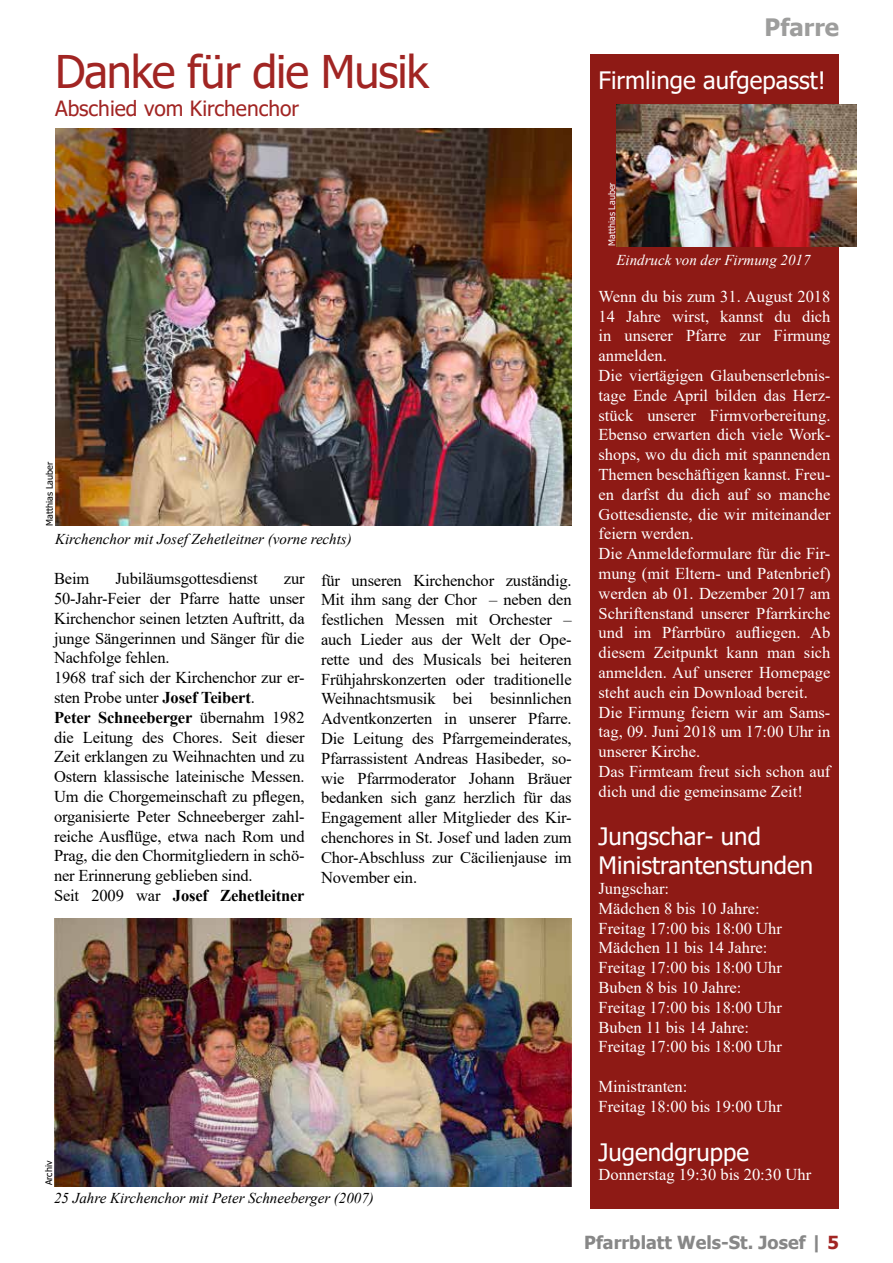
<style>
.page{position:relative;width:893px;height:1263px;background:#fff}
.page>*{position:absolute;margin:0;border:0;box-sizing:border-box;transform-origin:0 0}
.t1{font:45px "Tahoma";letter-spacing:-.025em;color:#a12523}
.t2{font:24px/28.8px "Tahoma";color:#fff}
.t3{font:700 24px "Tahoma";color:#9d9d9c}
.t4{font:21px "Tahoma";color:#a12523}
.t5{font:700 18px "Tahoma";color:#878787}
.t6{font:16.5px/19.8px "Times New Roman";letter-spacing:-.01em;color:#000}
.t7{font:16.5px/19.8px "Times New Roman";color:#fff}
.t8{font:italic 15px "Times New Roman";color:#000}
.t9{font:italic 15px "Times New Roman";color:#fff}
.t10{font:9px "Tahoma";color:#000}
.t11{font:9px "Tahoma";color:#fff}
.s1{font-weight:700}
.s2{color:#a12523}
</style>
<div class="page">
<div style="left:590px;top:54px;width:249px;height:1155px;background:#8e1a15"></div>
<img style="left:617px;top:104px;width:240px;height:143px">
<img style="left:55px;top:128px;width:517px;height:397px">
<img style="left:54px;top:918px;width:518px;height:268px">
<h1 class="t1" style="left:55px;top:42px;width:375px">Danke für die Musik</h1>
<p class="t4" style="left:55px;top:94px;width:246px">Abschied vom Kirchenchor</p>
<h2 class="t3" style="left:765px;top:11px;width:76px">Pfarre</h2>
<h2 class="t2" style="left:598px;top:68px;width:229px">Firmlinge aufgepasst!</h2>
<p class="t10" style="left:43px;top:526px;width:65px;rotate:-90deg">Matthias Lauber</p>
<p class="t8" style="left:55px;top:529px;width:298px">Kirchenchor mit Josef Zehetleitner (vorne rechts)</p>
<p class="t6" style="left:321px;top:570px;width:252px;text-align:justify">für unseren Kirchenchor zuständig.<br>Mit ihm sang der Chor – neben den festlichen Messen mit Orchester – auch Lieder aus der Welt der Ope&shy;rette und des Musicals bei heiteren Frühjahrskonzerten oder traditionelle Weihnachtsmusik bei besinnlichen Adventkonzerten in unserer Pfarre.<br>Die Leitung des Pfarrgemeinderates, Pfarrassistent Andreas Hasibeder, so&shy;wie Pfarrmoderator Johann Bräuer bedanken sich ganz herzlich für das Engagement aller Mitglieder des Kir&shy;chenchores in St. Josef und laden zum Chor-Abschluss zur Cäcilienjause im November ein.</p>
<p class="t6" style="left:54px;top:568px;width:37px">Beim</p>
<p class="t6" style="left:115px;top:568px;width:144px">Jubiläumsgottesdienst</p>
<p class="t6" style="left:54px;top:568px;width:252px;text-indent:230px">zur 50-Jahr-Feier der Pfarre hatte unser Kirchenchor seinen letzten Auftritt, da junge Sängerinnen und Sänger für die Nachfolge fehlen.<br>1968 traf sich der Kirchenchor zur er&shy;sten Probe unter <span class="s1">Josef Teibert</span>.<br><span class="s1">Peter Schneeberger</span> übernahm 1982 die Leitung des Chores. Seit dieser Zeit erklangen zu Weihnachten und zu Ostern klassische lateinische Messen.<br>Um die Chorgemeinschaft zu pflegen, organisierte Peter Schneeberger zahl&shy;reiche Ausflüge, etwa nach Rom und Prag, die den Chormitgliedern in schö&shy;ner Erinnerung geblieben sind.<br>Seit 2009 war <span class="s1">Josef Zehetleitner</span></p>
<p class="t10" style="left:43px;top:1185px;width:26px;rotate:-90deg">Archiv</p>
<p class="t8" style="left:54px;top:1188px;width:321px">25 Jahre Kirchenchor mit Peter Schneeberger (2007)</p>
<p class="t11" style="left:606px;top:246px;width:65px;rotate:-90deg">Matthias Lauber</p>
<p class="t9" style="left:616px;top:250px;width:196px">Eindruck von der Firmung 2017</p>
<p class="t7" style="left:598px;top:286px;width:233px">Wenn du bis zum 31. August 2018<br>14 Jahre wirst, kannst du dich in unserer Pfarre zur Firmung anmelden.<br>Die viertägigen Glaubenserlebnis&shy;tage Ende April bilden das Herz&shy;stück unserer Firmvorbereitung.<br>Ebenso erwarten dich viele Work&shy;shops, wo du dich mit spannenden<br>Themen beschäftigen kannst. Freu&shy;en darfst du dich auf so manche<br>Gottesdienste, die wir miteinander feiern werden.<br>Die Anmeldeformulare für die Fir&shy;mung (mit Eltern- und Patenbrief) werden ab 01. Dezember 2017 am<br>Schriftenstand unserer Pfarrkirche und im Pfarrbüro aufliegen. Ab diesem Zeitpunkt kann man sich anmelden. Auf unserer Homepage steht auch ein Download bereit.<br>Die Firmung feiern wir am Sams&shy;tag, 09. Juni 2018 um 17:00 Uhr in unserer Kirche.<br>Das Firmteam freut sich schon auf dich und die gemeinsame Zeit!</p>
<h2 class="t2" style="left:598px;top:824px;width:216px">Jungschar- und<br>Ministrantenstunden</h2>
<p class="t7" style="left:598px;top:878px;width:185px">Jungschar:<br>Mädchen 8 bis 10 Jahre:<br>Freitag 17:00 bis 18:00 Uhr<br>Mädchen 11 bis 14 Jahre:<br>Freitag 17:00 bis 18:00 Uhr<br>Buben 8 bis 10 Jahre:<br>Freitag 17:00 bis 18:00 Uhr<br>Buben 11 bis 14 Jahre:<br>Freitag 17:00 bis 18:00 Uhr</p>
<p class="t7" style="left:598px;top:1076px;width:185px">Ministranten:<br>Freitag 18:00 bis 19:00 Uhr</p>
<h2 class="t2" style="left:598px;top:1139px;width:152px">Jugendgruppe</h2>
<p class="t7" style="left:598px;top:1164px;width:214px">Donnerstag 19:30 bis 20:30 Uhr</p>
<p class="t5" style="left:584px;top:1230px;width:256px">Pfarrblatt Wels-St. Josef | <span class="s2">5</span></p>
</div>
